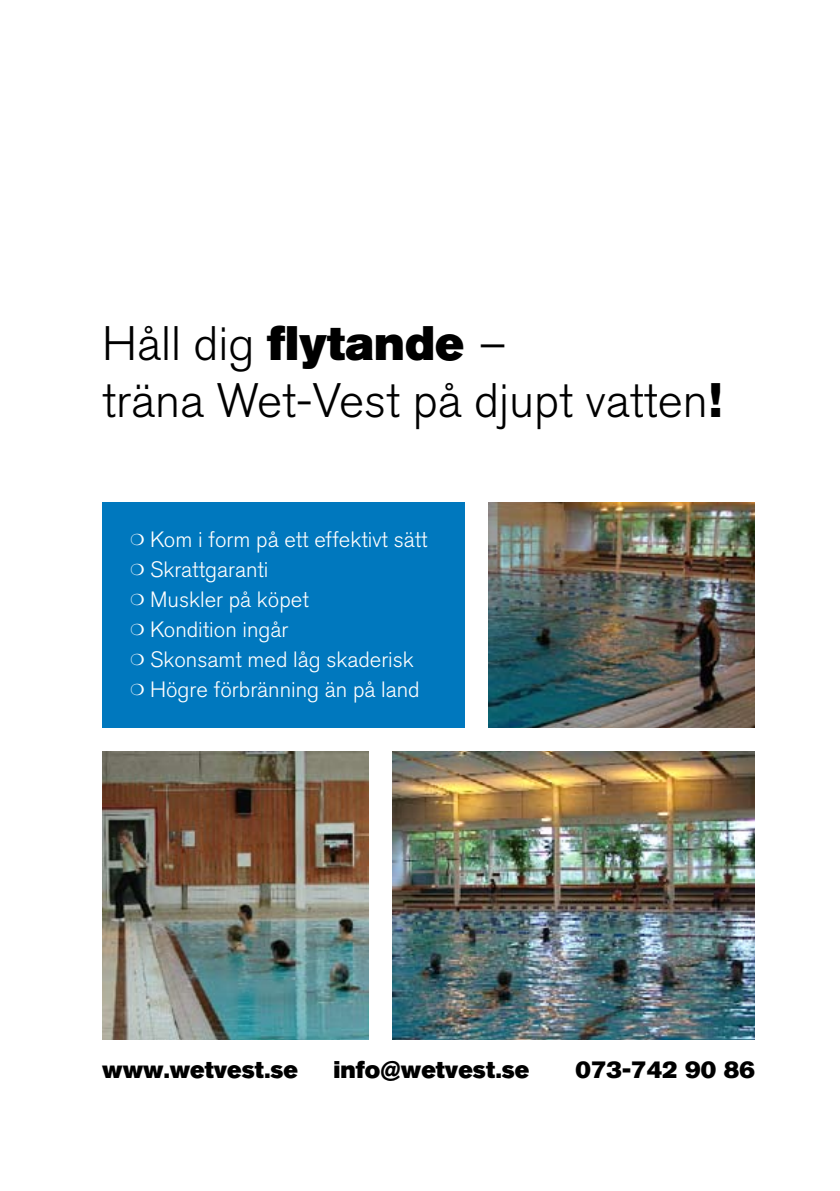
<style>
.page{position:relative;width:840px;height:1191px;background:#fff}
.page>*{position:absolute;margin:0;border:0;box-sizing:border-box;transform-origin:0 0}
.t1{font:300 48px/57.6px "Akzidenz Grotesk BQ";color:#000}
.t2{font:24px "Akzidenz Grotesk BQ Super";color:#000}
.t3{font:300 22px/30px "Akzidenz Grotesk BQ";color:#fff}
.s1{font-family:"Akzidenz Grotesk BQ Super";font-weight:400}
</style>
<div class="page">
<img style="left:102px;top:751px;width:266px;height:288px">
<div style="left:102px;top:502px;width:362px;height:225px;background:#0078be"></div>
<img style="left:392px;top:751px;width:362px;height:288px">
<img style="left:488px;top:502px;width:266px;height:225px">
<h1 class="t1" style="left:102px;top:315px;width:621px">Håll dig <span class="s1">flytande</span> –<br>träna Wet-Vest på djupt vatten<span class="s1">!</span></h1>
<p class="t3" style="left:150px;top:524px;width:279px">Kom i form på ett effektivt sätt<br>Skrattgaranti<br>Muskler på köpet<br>Kondition ingår<br>Skonsamt med låg skaderisk<br>Högre förbränning än på land</p>
<p class="t2" style="left:102px;top:1055px;width:197px">www.wetvest.se</p>
<p class="t2" style="left:333px;top:1055px;width:197px">info@wetvest.se</p>
<p class="t2" style="left:575px;top:1055px;width:181px">073-742 90 86</p>
</div>
